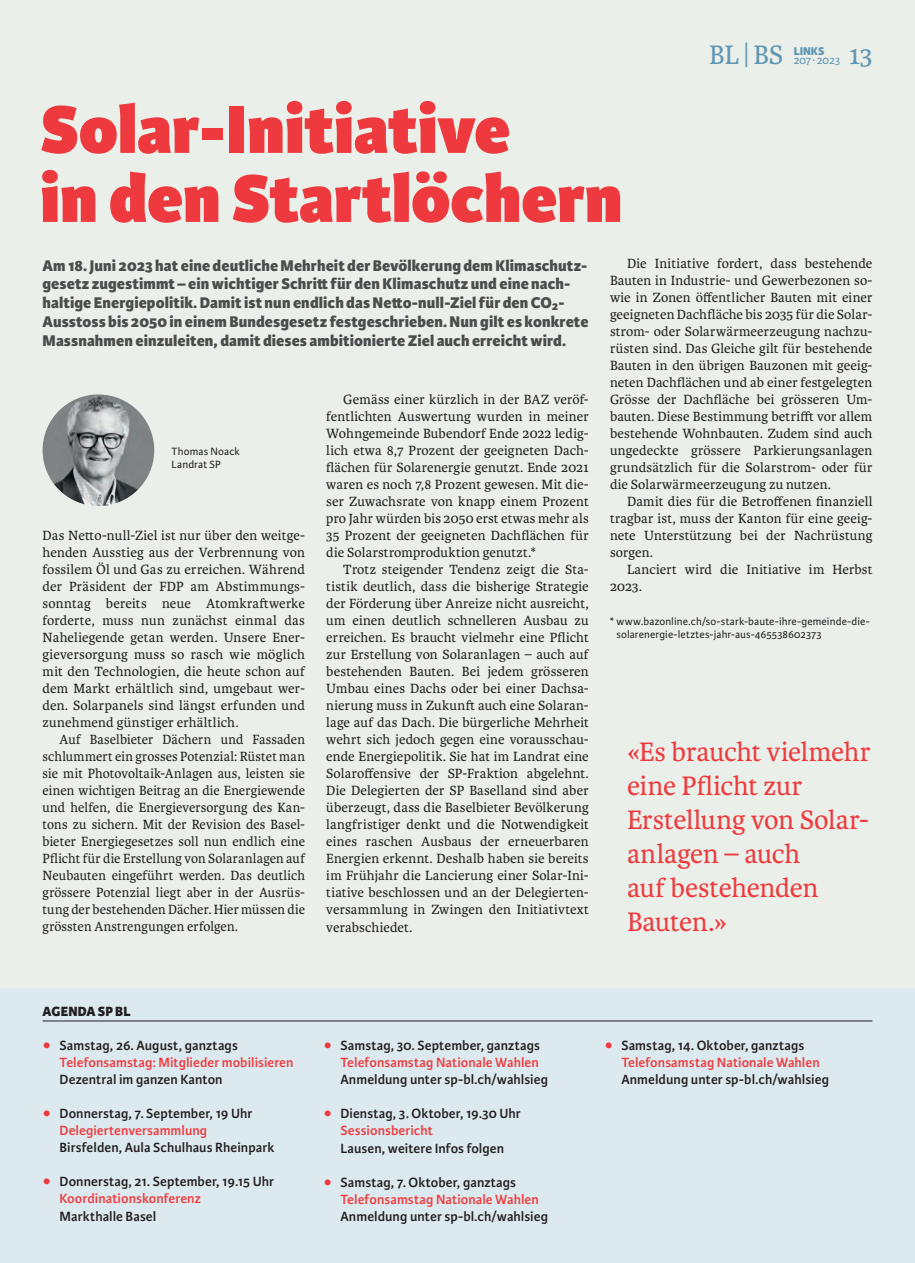
<style>
.page{position:relative;width:915px;height:1263px;background:#fff}
.page>*{position:absolute;margin:0;border:0;box-sizing:border-box;transform-origin:0 0}
.t1{font:800 72px/69px "Karmina Sans";color:#ee3a3e}
.t2{font:28.5px/34px "Karmina";letter-spacing:-.005em;color:#ee3a3e}
.t3{font:28.5px "Karmina";color:#6197b5}
.t4{font:800 16.5px/18.8px "Karmina Sans";letter-spacing:.005em;color:#4b4c4d}
.t5{font:14.25px/17px "Karmina";letter-spacing:.01em;color:#231f20;text-align:justify}
.t6{font:600 14.25px/17px "Karmina Sans";letter-spacing:.005em;color:#231f20}
.t7{font:600 14.25px/17px "Karmina Sans";letter-spacing:.005em;color:#ee3a3e}
.t8{font:800 14.25px "Karmina Sans";letter-spacing:.015em;color:#231f20}
.t9{font:12px "Karmina Sans";letter-spacing:-.02em;color:#6197b5}
.t10{font:800 12px "Karmina Sans";color:#6197b5}
.t11{font:11.25px/12.8px "Karmina Sans";letter-spacing:.01em;color:#231f20}
.s1{font-family:"Karmina Sans";font-weight:300}
.s2{color:#231f20}
.s3{color:#ee3a3e}
</style>
<div class="page">
<div style="left:0;top:0;width:914px;height:1263px;background:#eaf0e9"></div>
<img style="left:43px;top:394px;width:111px;height:112px;border-radius:56px">
<div style="left:0;top:989px;width:914px;height:274px;background:#dce9ee"></div>
<hr style="left:43px;top:1020px;width:829px;height:1px;background:#231f20">
<h1 class="t1" style="left:40px;top:98px;width:583px">Solar-Initiative<br>in den Startlöchern</h1>
<h2 class="t3" style="left:709px;top:39px;width:75px">BL<span class="s1">|</span>BS</h2>
<p class="t10" style="left:793px;top:44px;width:32px">LINKS</p>
<p class="t9" style="left:793px;top:53px;width:48px">207 ∙ 2023</p>
<h2 class="t3" style="left:848px;top:39px;width:25px">13</h2>
<p class="t4" style="left:43px;top:256px;width:547px">Am 18. Juni 2023 hat eine deutliche Mehrheit der Bevölkerung dem Klimaschutz&shy;gesetz zugestimmt – ein wichtiger Schritt für den Klimaschutz und eine nach&shy;haltige Energiepolitik. Damit ist nun endlich das Netto-null-Ziel für den CO<sub>2</sub>- Ausstoss bis 2050 in einem Bundesgesetz festgeschrieben. Nun gilt es konkrete Massnahmen einzuleiten, damit dieses ambitionierte Ziel auch erreicht wird.</p>
<p class="t11" style="left:171px;top:445px;width:70px">Thomas Noack<br>Landrat SP</p>
<p class="t5" style="left:43px;top:527px;width:264px">Das Netto-null-Ziel ist nur über den weitge&shy;henden Ausstieg aus der Verbrennung von fossilem Öl und Gas zu erreichen. Während der Präsident der FDP am Abstimmungs&shy;sonntag bereits neue Atomkraftwerke forderte, muss nun zunächst einmal das Naheliegende getan werden. Unsere Ener&shy;gieversorgung muss so rasch wie möglich mit den Technologien, die heute schon auf dem Markt erhältlich sind, umgebaut wer&shy;den. Solarpanels sind längst erfunden und zunehmend günstiger erhältlich.</p>
<p class="t5" style="left:43px;top:731px;width:264px;text-indent:17px">Auf Baselbieter Dächern und Fassaden schlummert ein grosses Potenzial: Rüstet man sie mit Photovoltaik-Anlagen aus, leisten sie einen wichtigen Beitrag an die Energiewende und helfen, die Energieversorgung des Kan&shy;tons zu sichern. Mit der Revision des Basel&shy;bieter Energiegesetzes soll nun endlich eine Pflicht für die Erstellung von Solaranlagen auf Neubauten eingeführt werden. Das deutlich grössere Potenzial liegt aber in der Ausrüs&shy;tung der bestehenden Dächer. Hier müssen die grössten Anstrengungen erfolgen.</p>
<p class="t5" style="left:326px;top:391px;width:264px;text-indent:17px">Gemäss einer kürzlich in der BAZ veröf&shy;fentlichten Auswertung wurden in meiner Wohngemeinde Bubendorf Ende 2022 ledig&shy;lich etwa 8,7 Prozent der geeigneten Dach&shy;flächen für Solarenergie genutzt. Ende 2021 waren es noch 7,8 Prozent gewesen. Mit die&shy;ser Zuwachsrate von knapp einem Prozent pro Jahr würden bis 2050 erst etwas mehr als 35 Prozent der geeigneten Dachflächen für die Solarstromproduktion genutzt.*</p>
<p class="t5" style="left:326px;top:561px;width:264px;text-indent:17px">Trotz steigender Tendenz zeigt die Sta&shy;tistik deutlich, dass die bisherige Strategie der Förderung über Anreize nicht ausreicht, um einen deutlich schnelleren Ausbau zu erreichen. Es braucht vielmehr eine Pflicht zur Erstellung von Solaranlagen – auch auf bestehenden Bauten. Bei jedem grösseren Umbau eines Dachs oder bei einer Dachsa&shy;nierung muss in Zukunft auch eine Solaran&shy;lage auf das Dach. Die bürgerliche Mehrheit wehrt sich jedoch gegen eine vorausschau&shy;ende Energiepolitik. Sie hat im Landrat eine Solaroffensive der SP-Fraktion abgelehnt.<br>Die Delegierten der SP Baselland sind aber überzeugt, dass die Baselbieter Bevölkerung langfristiger denkt und die Notwendigkeit eines raschen Ausbaus der erneuerbaren Energien erkennt. Deshalb haben sie bereits im Frühjahr die Lancierung einer Solar-Ini&shy;tiative beschlossen und an der Delegierten&shy;versammlung in Zwingen den Initiativtext verabschiedet.</p>
<p class="t5" style="left:609px;top:255px;width:264px;text-indent:17px">Die Initiative fordert, dass bestehende Bauten in Industrie- und Gewerbezonen so&shy;wie in Zonen öffentlicher Bauten mit einer geeigneten Dachfläche bis 2035 für die Solar&shy;strom- oder Solarwärmeerzeugung nachzu&shy;rüsten sind. Das Gleiche gilt für bestehende Bauten in den übrigen Bauzonen mit geeig&shy;neten Dachflächen und ab einer festgelegten Grösse der Dachfläche bei grösseren Um&shy;bauten. Diese Bestimmung betrifft vor allem bestehende Wohnbauten. Zudem sind auch ungedeckte grössere Parkierungsanlagen grundsätzlich für die Solarstrom- oder für die Solarwärmeerzeugung zu nutzen.</p>
<p class="t5" style="left:609px;top:493px;width:264px;text-indent:17px">Damit dies für die Betroffenen finanziell tragbar ist, muss der Kanton für eine geeig&shy;nete Unterstützung bei der Nachrüstung sorgen.</p>
<p class="t5" style="left:609px;top:561px;width:264px;text-indent:17px">Lanciert wird die Initiative im Herbst<br>2023.</p>
<p class="t11" style="left:616px;top:615px;width:255px;text-indent:-6px">* www.bazonline.ch/so-stark-baute-ihre-gemeinde-die&shy;solarenergie-letztes-jahr-aus-465538602373</p>
<h2 class="t2" style="left:626px;top:735px;width:245px">«Es braucht vielmehr eine Pflicht zur<br>Erstellung von Solar&shy;anlagen – auch<br>auf bestehenden<br>Bauten.»</h2>
<p class="t8" style="left:43px;top:1003px;width:90px">AGENDA SP BL</p>
<p class="t7" style="left:60px;top:1037px;width:235px;text-indent:-17px">○ <span class="s2">Samstag, 26. August, ganztags<br></span>Telefonsamstag: Mitglieder mobilisieren</p>
<p class="t6" style="left:60px;top:1071px;width:164px">Dezentral im ganzen Kanton</p>
<p class="t6" style="left:60px;top:1105px;width:194px;text-indent:-17px"><span class="s3">○</span> Donnerstag, 7. September, 19 Uhr<br><span class="s3">Delegiertenversammlung</span></p>
<p class="t6" style="left:60px;top:1139px;width:216px">Birsfelden, Aula Schulhaus Rheinpark</p>
<p class="t6" style="left:60px;top:1173px;width:216px;text-indent:-17px"><span class="s3">○</span> Donnerstag, 21. September, 19.15 Uhr<br><span class="s3">Koordinationskonferenz</span></p>
<p class="t6" style="left:60px;top:1207px;width:98px">Markthalle Basel</p>
<p class="t7" style="left:323px;top:1037px;width:218px;text-align:right">○ <span class="s2">Samstag, 30. September, ganztags<br></span>Telefonsamstag Nationale Wahlen</p>
<p class="t6" style="left:340px;top:1071px;width:209px">Anmeldung unter sp-bl.ch/wahlsieg</p>
<p class="t6" style="left:340px;top:1105px;width:182px;text-indent:-17px"><span class="s3">○</span> Dienstag, 3. Oktober, 19.30 Uhr<br><span class="s3">Sessionsbericht</span></p>
<p class="t6" style="left:340px;top:1139px;width:165px">Lausen, weitere Infos folgen</p>
<p class="t7" style="left:340px;top:1173px;width:200px;text-indent:-17px">○ <span class="s2">Samstag, 7. Oktober, ganztags<br></span>Telefonsamstag Nationale Wahlen</p>
<p class="t6" style="left:340px;top:1208px;width:209px">Anmeldung unter sp-bl.ch/wahlsieg</p>
<p class="t7" style="left:621px;top:1037px;width:200px;text-indent:-17px">○ <span class="s2">Samstag, 14. Oktober, ganztags<br></span>Telefonsamstag Nationale Wahlen</p>
<p class="t6" style="left:621px;top:1071px;width:209px">Anmeldung unter sp-bl.ch/wahlsieg</p>
</div>
